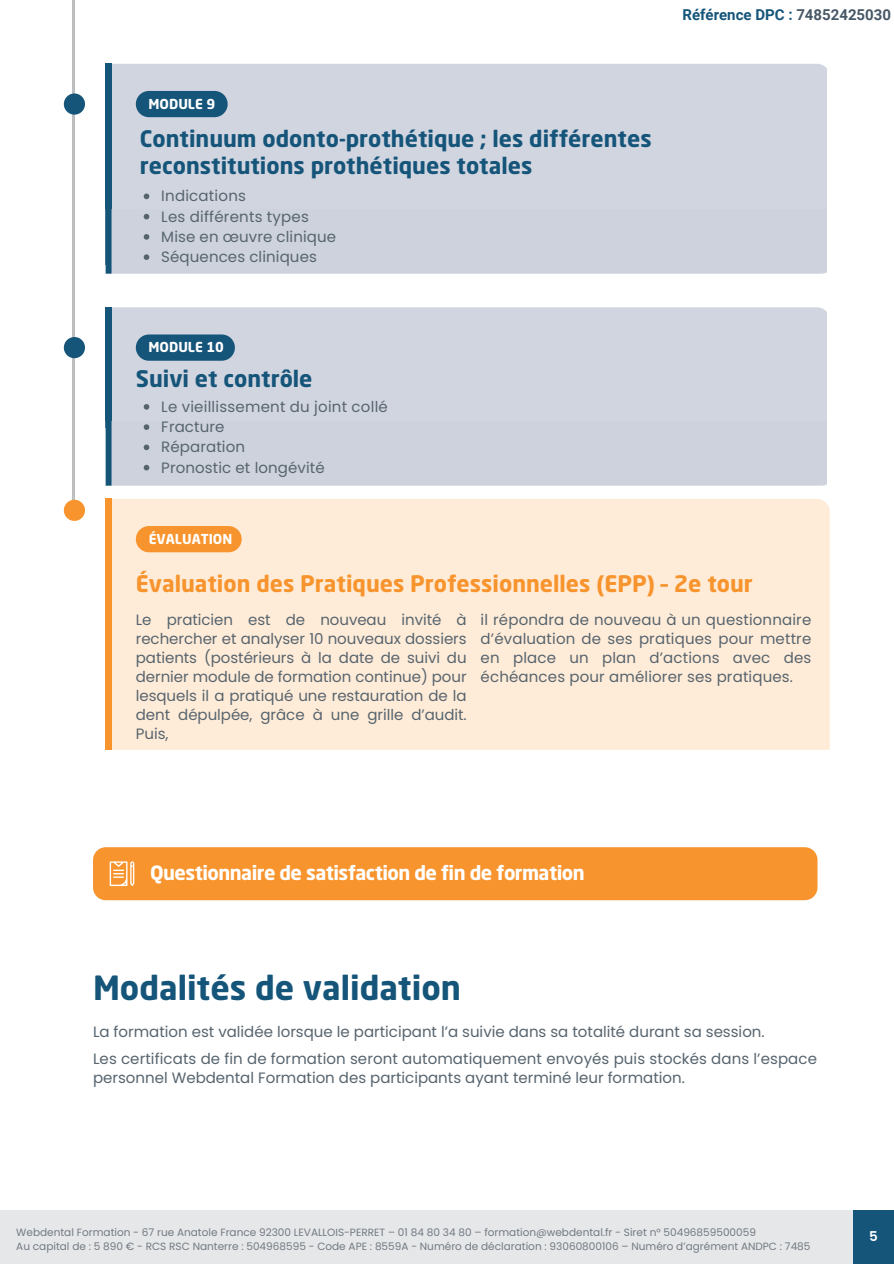
<style>
.page{position:relative;width:894px;height:1264px;background:#fff}
.page>*{position:absolute;margin:0;border:0;box-sizing:border-box;transform-origin:0 0}
.t1{font:700 33px "Neo Sans Std";color:#16557a}
.t2{font:700 22.5px/27px "Neo Sans Std";color:#16557a}
.t3{font:700 22.5px "Neo Sans Std";color:#f8942d}
.t4{font:700 19.5px "Neo Sans Std";letter-spacing:-.03em;color:#fff}
.t5{font:15px/19.2px "Poppins";letter-spacing:.005em;color:#57646e;text-align:justify}
.t6{font:700 15px "Roboto";color:#16557a}
.t7{font:700 13.5px "Neo Sans Std";color:#fff}
.t8{font:600 13.5px "Poppins";color:#fff}
.t9{font:10.5px "Poppins";color:#717a83}
.s1{color:#485866}
</style>
<div class="page">
<hr style="left:73px;top:0;width:1px;height:512px;background:#bcbec0">
<div style="left:64px;top:93px;width:21px;height:22px;background:#16557a;border-radius:50%"></div>
<div style="left:64px;top:337px;width:21px;height:21px;background:#16557a;border-radius:50%"></div>
<div style="left:64px;top:499px;width:21px;height:22px;background:#f8942d;border-radius:50%"></div>
<div style="left:111px;top:307px;width:715px;height:114px;background:#d1d5e0"></div>
<div style="left:105px;top:307px;width:6px;height:120px;background:#16557a"></div>
<div style="left:136px;top:334px;width:99px;height:27px;background:#16557a;border-radius:13px"></div>
<div style="left:111px;top:64px;width:715px;height:146px;background:#d1d5e0"></div>
<div style="left:105px;top:64px;width:6px;height:201px;background:#16557a"></div>
<div style="left:136px;top:91px;width:91px;height:26px;background:#16557a;border-radius:13px"></div>
<div style="left:0;top:1210px;width:893px;height:53px;background:#e6e7e8"></div>
<div style="left:853px;top:1210px;width:40px;height:53px;background:#16557a"></div>
<div style="left:105px;top:210px;width:721px;height:64px;background:#cdd2dc"></div>
<svg style="left:144px;top:193px;width:5px;height:6px"></svg>
<svg style="left:144px;top:214px;width:5px;height:5px"></svg>
<svg style="left:144px;top:234px;width:5px;height:6px"></svg>
<svg style="left:144px;top:254px;width:5px;height:6px"></svg>
<div style="left:93px;top:847px;width:724px;height:53px;background:#f8942d;border-radius:13px"></div>
<svg style="left:110px;top:861px;width:24px;height:25px"></svg>
<div style="left:105px;top:421px;width:721px;height:65px;background:#cdd2dc"></div>
<div style="left:111px;top:499px;width:718px;height:251px;background:#ffecd8"></div>
<div style="left:105px;top:499px;width:6px;height:251px;background:#f8942d"></div>
<div style="left:136px;top:526px;width:106px;height:26px;background:#f8942d;border-radius:13px"></div>
<div style="left:254px;top:527px;width:47px;height:21px;background:#ffecd8"></div>
<svg style="left:144px;top:404px;width:5px;height:5px"></svg>
<svg style="left:144px;top:424px;width:5px;height:6px"></svg>
<svg style="left:144px;top:444px;width:5px;height:6px"></svg>
<svg style="left:144px;top:465px;width:5px;height:5px"></svg>
<svg style="left:826px;top:68px;width:4px;height:441px"></svg>
<p class="t7" style="left:148px;top:98px;width:68px">MODULE 9</p>
<h2 class="t2" style="left:140px;top:127px;width:513px">Continuum odonto-prothétique ; les différentes reconstitutions prothétiques totales</h2>
<p class="t5" style="left:161px;top:186px;width:86px">Indications</p>
<p class="t5" style="left:161px;top:207px;width:149px">Les différents types</p>
<p class="t5" style="left:161px;top:227px;width:176px">Mise en œuvre clinique</p>
<p class="t5" style="left:161px;top:247px;width:157px">Séquences cliniques</p>
<p class="t7" style="left:148px;top:342px;width:77px">MODULE 10</p>
<h4 class="t2" style="left:136px;top:367px;width:178px">Suivi et contrôle</h4>
<h3 class="t5" style="left:161px;top:397px;width:228px">Le vieillissement du joint collé</h3>
<h1 class="t5" style="left:161px;top:417px;width:65px">Fracture</h1>
<h6 class="t5" style="left:161px;top:437px;width:85px">Réparation</h6>
<p class="t5" style="left:161px;top:458px;width:165px">Pronostic et longévité</p>
<h6 class="t7" style="left:149px;top:533px;width:85px">ÉVALUATION</h6>
<p class="t6" style="left:682px;top:6px;width:210px">Référence DPC : <span class="s1">74852425030</span></p>
<h6 class="t3" style="left:136px;top:574px;width:618px">Évaluation des Pratiques Professionnelles (EPP) – 2e tour</h6>
<h4 class="t5" style="left:136px;top:609px;width:332px">Le praticien est de nouveau invité à rechercher et analyser 10 nouveaux dossiers patients (postérieurs à la date de suivi du dernier module de formation continue) pour lesquels il a pratiqué une restauration de la dent dépulpée, grâce à une grille d’audit.<br>Puis,</h4>
<h2 class="t5" style="left:480px;top:609px;width:332px">il répondra de nouveau à un questionnaire d’évaluation de ses pratiques pour mettre en place un plan d’actions avec des échéances pour améliorer ses pratiques.</h2>
<p class="t4" style="left:150px;top:865px;width:436px">Questionnaire de satisfaction de fin de formation</p>
<p class="t1" style="left:93px;top:974px;width:369px">Modalités de validation</p>
<p class="t5" style="left:93px;top:1018px;width:725px;line-height:27px">La formation est validée lorsque le participant l’a suivie dans sa totalité durant sa session.<br>Les certificats de fin de formation seront automatiquement envoyés puis stockés dans l’espace</p>
<p class="t5" style="left:93px;top:1068px;width:593px">personnel Webdental Formation des participants ayant terminé leur formation.</p>
<h5 class="t9" style="left:16px;top:1225px;width:741px">Webdental Formation - 67 rue Anatole France 92300 LEVALLOIS-PERRET – 01 84 80 34 80 – formation@webdental.fr - Siret n° 50496859500059</h5>
<h4 class="t9" style="left:16px;top:1238px;width:795px">Au capital de : 5 890 € - RCS RSC Nanterre : 504968595 - Code APE : 8559A - Numéro de déclaration : 93060800106 – Numéro d’agrément ANDPC : 7485</h4>
<h2 class="t8" style="left:868px;top:1226px;width:10px">5</h2>
</div>
